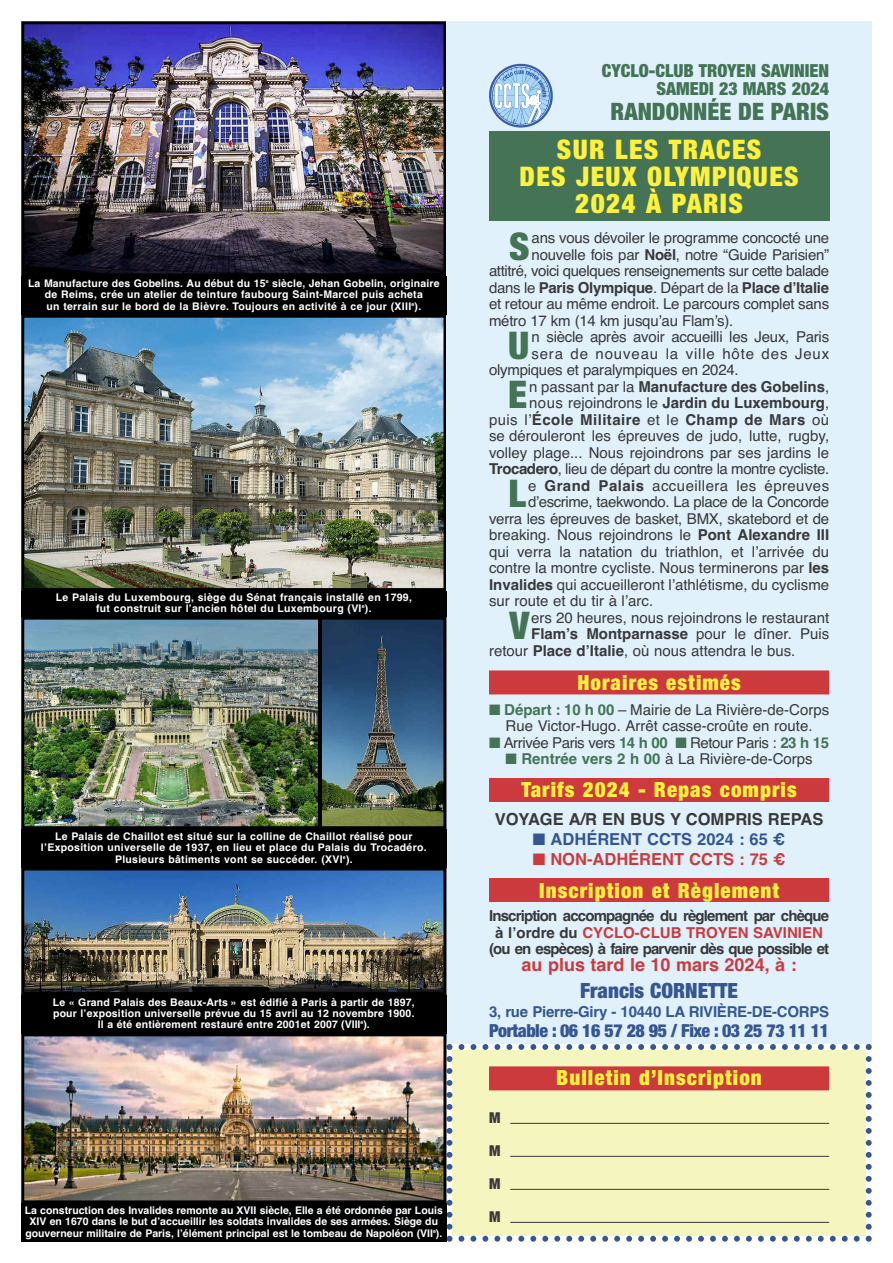
<style>
.page{position:relative;width:893px;height:1263px;background:#fff}
.page>*{position:absolute;margin:0;border:0;box-sizing:border-box;transform-origin:0 0}
.t1{font:900 condensed 38.1px "Helvetica Neue";color:#447455}
.t2{font:900 condensed 27px/27px "Helvetica Neue";letter-spacing:.05em;color:#fff23e;text-align:center}
.t3{font:900 condensed 24px "Helvetica Neue";color:#447455}
.t4{font:900 condensed 21px "Helvetica Neue";letter-spacing:.05em;color:#fff23e}
.t5{font:900 condensed 21px "Helvetica Neue";color:#365692}
.t6{font:900 condensed 18px/18px "Helvetica Neue";color:#447455;text-align:right}
.t7{font:900 condensed 18px "Helvetica Neue";letter-spacing:-.025em;color:#365692}
.t8{font:700 18px "Helvetica";color:#cc3a3d}
.t9{font:700 16.5px "Helvetica";color:#39383a}
.t10{font:700 16.5px "Helvetica";color:#365692}
.t11{font:700 16.5px "Helvetica";color:#cc3a3d}
.t12{font:15px/16.5px "Helvetica";color:#39383a;text-align:right}
.t13{font:15px "Helvetica";letter-spacing:-.03em;color:#39383a}
.t14{font:700 15px/16.5px "Helvetica";letter-spacing:-.055em;color:#39383a;text-align:center}
.t15{font:700 15px "Helvetica";letter-spacing:-.015em;color:#39383a}
.t16{font:700 15px "Helvetica";letter-spacing:-.015em;color:#365692}
.t17{font:15px "Helvetica";letter-spacing:.03em;color:#39383a}
.t18{font:700 15px "Helvetica";color:#39383a}
.t19{font:15px "Helvetica";letter-spacing:.055em;color:#39383a}
.t20{font:900 condensed 15px "Helvetica Neue";color:#39383a}
.t21{font:700 10.5px/11.2px "Helvetica";letter-spacing:.015em;color:#fff;text-align:center}
.s1{font-weight:700}
.s2{font-weight:400}
.s3{color:#447455}
.s4{font-weight:700;color:#447455}
.s5{color:#cc3a3d}
</style>
<div class="page">
<img style="left:25px;top:25px;width:417px;height:247px">
<div style="left:21px;top:21px;width:425px;height:255px;border:3px solid #000"></div>
<img style="left:25px;top:319px;width:417px;height:268px">
<div style="left:21px;top:315px;width:425px;height:276px;border:3px solid #000"></div>
<div style="left:446px;top:21px;width:426px;height:1023px;background:#e0f1fc"></div>
<svg style="left:446px;top:1044px;width:426px;height:198px"></svg>
<div style="left:489px;top:132px;width:340px;height:89px;background:#447455"></div>
<svg style="left:489px;top:64px;width:64px;height:64px"></svg>
<div style="left:489px;top:670px;width:340px;height:24px;background:#cc3a3d"></div>
<div style="left:489px;top:778px;width:340px;height:24px;background:#cc3a3d"></div>
<div style="left:489px;top:878px;width:340px;height:24px;background:#cc3a3d"></div>
<div style="left:489px;top:1066px;width:340px;height:24px;background:#cc3a3d"></div>
<hr style="left:510px;top:1123px;width:319px;height:1px;background:#39383a">
<hr style="left:510px;top:1156px;width:319px;height:1px;background:#39383a">
<hr style="left:510px;top:1189px;width:319px;height:1px;background:#39383a">
<hr style="left:510px;top:1222px;width:319px;height:1px;background:#39383a">
<img style="left:25px;top:1037px;width:417px;height:162px">
<div style="left:21px;top:1033px;width:425px;height:170px;border:3px solid #000"></div>
<div style="left:21px;top:1203px;width:425px;height:39px;background:#000"></div>
<img style="left:25px;top:621px;width:292px;height:204px">
<div style="left:21px;top:617px;width:300px;height:212px;border:3px solid #000"></div>
<img style="left:25px;top:871px;width:417px;height:120px">
<div style="left:21px;top:867px;width:425px;height:128px;border:3px solid #000"></div>
<div style="left:21px;top:591px;width:425px;height:26px;background:#000"></div>
<div style="left:21px;top:276px;width:425px;height:39px;background:#000"></div>
<div style="left:21px;top:995px;width:425px;height:38px;background:#000"></div>
<img style="left:323px;top:621px;width:119px;height:204px">
<div style="left:319px;top:617px;width:127px;height:212px;border:3px solid #000"></div>
<div style="left:21px;top:829px;width:425px;height:38px;background:#000"></div>
<p class="t21" style="left:28px;top:278px;width:413px">La Manufacture des Gobelins. Au début du 15<sup>e</sup> siècle, Jehan Gobelin, originaire de Reims, crée un atelier de teinture faubourg Saint-Marcel puis acheta<br>un terrain sur le bord de la Bièvre. Toujours en activité à ce jour (XIII<sup>e</sup>).</p>
<p class="t21" style="left:56px;top:592px;width:358px">Le Palais du Luxembourg, siège du Sénat français installé en 1799, fut construit sur l’ancien hôtel du Luxembourg (VI<sup>e</sup>).</p>
<p class="t21" style="left:41px;top:831px;width:387px">Le Palais de Chaillot est situé sur la colline de Chaillot réalisé pour l’Exposition universelle de 1937, en lieu et place du Palais du Trocadéro.<br>Plusieurs bâtiments vont se succéder. (XVI<sup>e</sup>).</p>
<p class="t21" style="left:53px;top:996px;width:363px">Le « Grand Palais des Beaux-Arts » est édifié à Paris à partir de 1897, pour l’exposition universelle prévue du 15 avril au 12 novembre 1900.<br>Il a été entièrement restauré entre 2001et 2007 (VIII<sup>e</sup>).</p>
<p class="t21" style="left:25px;top:1205px;width:420px">La construction des Invalides remonte au XVII siècle, Elle a été ordonnée par Louis<br>XIV en 1670 dans le but d’accueillir les soldats invalides de ses armées. Siège du gouverneur militaire de Paris, l’élément principal est le tombeau de Napoléon (VII<sup>e</sup>).</p>
<p class="t6" style="left:602px;top:60px;width:229px">CYCLO-CLUB TROYEN SAVINIEN<br>SAMEDI 23 MARS 2024</p>
<h3 class="t3" style="left:611px;top:92px;width:220px">RANDONNÉE DE PARIS</h3>
<h2 class="t2" style="left:519px;top:135px;width:281px">SUR LES TRACES<br>DES JEUX OLYMPIQUES<br>2024 À PARIS</h2>
<h1 class="t1" style="left:509px;top:215px;width:22px">S</h1>
<p class="t12" style="left:532px;top:230px;width:299px">ans vous dévoiler le programme concocté une</p>
<p class="t12" style="left:532px;top:246px;width:299px">nouvelle fois par <span class="s1">Noël</span>, notre “Guide Parisien”</p>
<p class="t13" style="left:489px;top:262px;width:342px">attitré, voici quelques renseignements sur cette balade</p>
<p class="t15" style="left:489px;top:279px;width:342px"><span class="s2">dans le</span> Paris Olympique<span class="s2">. Départ de la</span> Place d’Italie</p>
<p class="t12" style="left:489px;top:296px;width:342px">et retour au même endroit. Le parcours complet sans</p>
<p class="t12" style="left:489px;top:312px;width:246px">métro 17 km (14 km jusqu’au Flam’s).</p>
<h1 class="t1" style="left:508px;top:314px;width:23px">U</h1>
<p class="t12" style="left:531px;top:329px;width:299px">n siècle après avoir accueilli les Jeux, Paris</p>
<p class="t19" style="left:531px;top:345px;width:299px">sera de nouveau la ville hôte des Jeux</p>
<p class="t12" style="left:489px;top:362px;width:251px">olympiques et paralympiques en 2024.</p>
<h1 class="t1" style="left:508px;top:363px;width:21px">E</h1>
<p class="t12" style="left:489px;top:378px;width:342px">n passant par la <span class="s1">Manufacture des Gobelins</span>,<br>nous rejoindrons le <span class="s1">Jardin du Luxembourg</span>,<br>puis l’<span class="s1">École Militaire</span> et le <span class="s1">Champ de Mars</span> où se dérouleront les épreuves de judo, lutte, rugby, volley plage... Nous rejoindrons par ses jardins le <span class="s1">Trocadero</span>, lieu de départ du contre la montre cycliste.</p>
<h1 class="t1" style="left:508px;top:462px;width:19px">L</h1>
<p class="t17" style="left:528px;top:477px;width:303px">e <span class="s1">Grand Palais</span> accueillera les épreuves</p>
<p class="t13" style="left:528px;top:493px;width:303px">d’escrime, taekwondo. La place de la Concorde</p>
<p class="t12" style="left:489px;top:510px;width:342px">verra les épreuves de basket, BMX, skatebord et de</p>
<p class="t12" style="left:489px;top:527px;width:342px">breaking. Nous rejoindrons le <span class="s1">Pont Alexandre III</span></p>
<p class="t12" style="left:489px;top:543px;width:342px">qui verra la natation du triathlon, et l’arrivée du</p>
<p class="t12" style="left:489px;top:560px;width:342px">contre la montre cycliste. Nous terminerons par <span class="s1">les</span></p>
<p class="t12" style="left:489px;top:576px;width:342px"><span class="s1">Invalides</span> qui accueilleront l’athlétisme, du cyclisme</p>
<p class="t12" style="left:489px;top:593px;width:166px">sur route et du tir à l’arc.</p>
<h1 class="t1" style="left:510px;top:594px;width:21px">V</h1>
<p class="t12" style="left:531px;top:609px;width:299px">ers 20 heures, nous rejoindrons le restaurant</p>
<p class="t18" style="left:531px;top:625px;width:299px">Flam’s Montparnasse <span class="s2">pour le dîner. Puis</span></p>
<p class="t12" style="left:489px;top:642px;width:308px">retour <span class="s1">Place d’Italie</span>, où nous attendra le bus.</p>
<h3 class="t4" style="left:577px;top:665px;width:165px">Horaires estimés</h3>
<p class="t12" style="left:489px;top:701px;width:342px;text-align:center"><span class="s3">■</span> <span class="s4">Départ : 10 h 00</span> – Mairie de La Rivière-de-Corps<br>Rue Victor-Hugo. Arrêt casse-croûte en route.</p>
<p class="t13" style="left:489px;top:734px;width:342px"><span class="s3">■</span> Arrivée Paris vers <span class="s4">14 h 00</span> <span class="s3">■</span> Retour Paris : <span class="s4">23 h 15</span></p>
<p class="t12" style="left:505px;top:751px;width:309px"><span class="s3">■</span> <span class="s4">Rentrée vers 2 h 00</span> à La Rivière-de-Corps</p>
<h3 class="t4" style="left:521px;top:773px;width:277px">Tarifs 2024 - Repas compris</h3>
<p class="t9" style="left:495px;top:810px;width:330px">VOYAGE A/R EN BuS Y COMPRIS REPAS</p>
<p class="t10" style="left:533px;top:830px;width:254px">■ ADhÉRENT CCTS 2024 : 65 €</p>
<p class="t11" style="left:533px;top:849px;width:254px">■ NON-ADhÉRENT CCTS : 75 €</p>
<h3 class="t4" style="left:539px;top:873px;width:241px">Inscription et Règlement</h3>
<p class="t14" style="left:489px;top:907px;width:342px">Inscription accompagnée du règlement par chèque à l’ordre du <span class="s5">CYCLO-CLuB TROYEN SAVINIEN </span>(ou en espèces) à faire parvenir dès que possible et</p>
<p class="t8" style="left:521px;top:954px;width:277px">au plus tard le 10 mars 2024, à :</p>
<h3 class="t5" style="left:580px;top:973px;width:160px">Francis CORNETTE</h3>
<p class="t16" style="left:489px;top:1003px;width:342px">3, rue Pierre-Giry - 10440 LA RIVIÈRE-DE-CORPS</p>
<p class="t7" style="left:489px;top:1015px;width:342px">Portable : 06 16 57 28 95 / Fixe : 03 25 73 11 11</p>
<h3 class="t4" style="left:556px;top:1061px;width:207px">Bulletin d’Inscription</h3>
<p class="t20" style="left:489px;top:1105px;width:13px">M</p>
<p class="t20" style="left:489px;top:1138px;width:13px">M</p>
<p class="t20" style="left:489px;top:1171px;width:13px">M</p>
<p class="t20" style="left:489px;top:1204px;width:13px">M</p>
</div>
